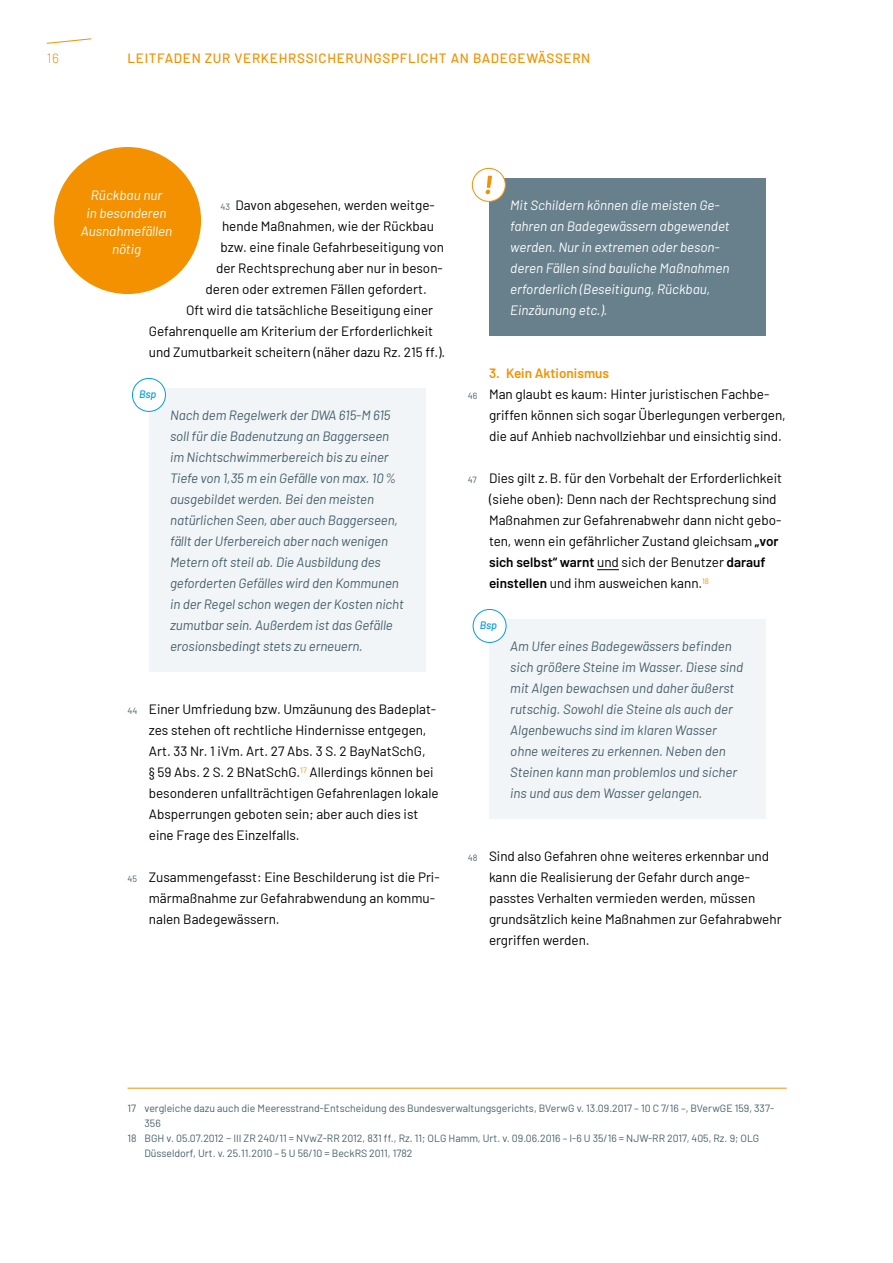
<style>
.page{position:relative;width:893px;height:1263px;background:#fff}
.page>*{position:absolute;margin:0;border:0;box-sizing:border-box;transform-origin:0 0}
.Innenseiten_P_STMJ_Copy_mit_Nummern{font:13.5px/21px "Barlow";color:#000}
.Innenseiten_P_STMJ_Bspbox_Copy_Stg{font:italic 13.5px/21px "Barlow";letter-spacing:-.005em;color:#445f6b}
.Innenseiten_P_STMJ_Hinweisbox_Copy_Stg{font:italic 13.5px/21px "Barlow";color:#fff}
.t1{font:500 13.5px "Barlow";letter-spacing:.05em;color:#f39100}
.Innenseiten_H3_STMJ_Subsubline{font:600 13.5px "Barlow";color:#f39100}
.t2{font:300 13.5px "Barlow";color:#f39100}
.t3{font:italic 500 10.8px "Barlow";letter-spacing:-.01em;color:#009ee3}
.t4{font:10.5px/15px "Barlow";color:#445f6b}
.s1{font-size:9px;color:#445f6b}
.s2{font-weight:600}
</style>
<div class="page">
<svg style="left:46px;top:38px;width:46px;height:6px"></svg>
<div style="left:149px;top:388px;width:276px;height:284px;background:#f2f5f7"></div>
<hr style="left:128px;top:1088px;width:659px;height:1px;background:#f39100">
<div style="left:489px;top:178px;width:276px;height:158px;background:#67808c"></div>
<svg style="left:597px;top:569px;width:22px;height:1px"></svg>
<div style="left:489px;top:620px;width:276px;height:199px;background:#f2f5f7"></div>
<div style="left:132px;top:378px;width:33px;height:33px;background:#fff;border-radius:50%"></div>
<div style="left:132px;top:378px;width:34px;height:34px;border:1px solid #009ee3;border-radius:50%"></div>
<div style="left:472px;top:168px;width:33px;height:33px;background:#fff;border-radius:50%"></div>
<div style="left:472px;top:168px;width:34px;height:34px;border:1px solid #f39100;border-radius:50%"></div>
<svg style="left:486px;top:176px;width:6px;height:18px"></svg>
<div style="left:473px;top:609px;width:33px;height:33px;background:#fff;border-radius:50%"></div>
<div style="left:473px;top:609px;width:33px;height:34px;border:1px solid #009ee3;border-radius:50%"></div>
<div style="left:54px;top:147px;width:147px;height:147px;background:#f39100;border-radius:50%"></div>
<p class="t2" style="left:47px;top:48px;width:14px">16</p>
<p class="t1" style="left:128px;top:48px;width:464px">LEITFADEN ZUR VERKEHRSSICHERUNGSPFLICHT AN BADEGEWÄSSERN</p>
<p class="Innenseiten_P_STMJ_Hinweisbox_Copy_Stg" style="left:81px;top:185px;width:93px;line-height:18px;text-align:center">Rückbau nur<br>in besonderen<br>Ausnahmefällen nötig</p>
<p class="Innenseiten_P_STMJ_Copy_mit_Nummern" style="left:221px;top:194px;width:216px"><span class="s1">43</span> Davon abgesehen, werden weitge-</p>
<p class="Innenseiten_P_STMJ_Copy_mit_Nummern" style="left:222px;top:215px;width:213px">hende Maßnahmen, wie der Rückbau</p>
<p class="Innenseiten_P_STMJ_Copy_mit_Nummern" style="left:221px;top:236px;width:225px">bzw. eine finale Gefahrbeseitigung von</p>
<p class="Innenseiten_P_STMJ_Copy_mit_Nummern" style="left:216px;top:257px;width:228px">der Rechtsprechung aber nur in beson-</p>
<p class="Innenseiten_P_STMJ_Copy_mit_Nummern" style="left:206px;top:278px;width:223px">deren oder extremen Fällen gefordert.</p>
<p class="Innenseiten_P_STMJ_Copy_mit_Nummern" style="left:186px;top:299px;width:249px">Oft wird die tatsächliche Beseitigung einer</p>
<p class="Innenseiten_P_STMJ_Copy_mit_Nummern" style="left:149px;top:320px;width:286px">Gefahrenquelle am Kriterium der Erforderlichkeit</p>
<p class="Innenseiten_P_STMJ_Copy_mit_Nummern" style="left:149px;top:341px;width:298px">und Zumutbarkeit scheitern (näher dazu Rz. 215 ff.).</p>
<p class="t3" style="left:139px;top:386px;width:19px">Bsp</p>
<p class="Innenseiten_P_STMJ_Bspbox_Copy_Stg" style="left:170px;top:404px;width:235px">Nach dem Regelwerk der DWA 615-M 615 soll für die Badenutzung an Baggerseen im Nichtschwimmerbereich bis zu einer Tiefe von 1,35 m ein Gefälle von max. 10% ausgebildet werden. Bei den meisten natürlichen Seen, aber auch Baggerseen, fällt der Uferbereich aber nach wenigen Metern oft steil ab. Die Ausbildung des geforderten Gefälles wird den Kommunen in der Regel schon wegen der Kosten nicht zumutbar sein. Außerdem ist das Gefälle erosionsbedingt stets zu erneuern.</p>
<p class="Innenseiten_P_STMJ_Copy_mit_Nummern" style="left:149px;top:698px;width:291px;text-indent:-21px"><span class="s1">44</span> Einer Umfriedung bzw. Umzäunung des Badeplat&shy;zes stehen oft rechtliche Hindernisse entgegen, Art. 33 Nr. 1 iVm. Art. 27 Abs. 3 S. 2 BayNatSchG,<br>§ 59 Abs. 2 S. 2 BNatSchG.<sup>17</sup> Allerdings können bei besonderen unfallträchtigen Gefahrenlagen lokale Absperrungen geboten sein; aber auch dies ist eine Frage des Einzelfalls.</p>
<p class="Innenseiten_P_STMJ_Copy_mit_Nummern" style="left:149px;top:866px;width:292px;text-indent:-21px"><span class="s1">45</span> Zusammengefasst: Eine Beschilderung ist die Pri&shy;märmaßnahme zur Gefahrabwendung an kommu&shy;nalen Badegewässern.</p>
<p class="Innenseiten_P_STMJ_Hinweisbox_Copy_Stg" style="left:510px;top:194px;width:221px">Mit Schildern können die meisten Ge&shy;fahren an Badegewässern abgewendet werden. Nur in extremen oder beson&shy;deren Fällen sind bauliche Maßnahmen erforderlich (Beseitigung, Rückbau, Einzäunung etc.).</p>
<h3 class="Innenseiten_H3_STMJ_Subsubline" style="left:489px;top:363px;width:122px">3. Kein Aktionismus</h3>
<p class="Innenseiten_P_STMJ_Copy_mit_Nummern" style="left:489px;top:383px;width:298px;text-indent:-21px"><span class="s1">46</span> Man glaubt es kaum: Hinter juristischen Fachbe&shy;griffen können sich sogar Überlegungen verbergen, die auf Anhieb nachvollziehbar und einsichtig sind.</p>
<p class="Innenseiten_P_STMJ_Copy_mit_Nummern" style="left:489px;top:467px;width:294px;text-indent:-21px"><span class="s1">47</span> Dies gilt z.B. für den Vorbehalt der Erforderlichkeit (siehe oben): Denn nach der Rechtsprechung sind Maßnahmen zur Gefahrenabwehr dann nicht gebo&shy;ten, wenn ein gefährlicher Zustand gleichsam <span class="s2">„vor sich selbst“ warnt</span> und sich der Benutzer <span class="s2">darauf einstellen</span> und ihm ausweichen kann.<sup>18</sup></p>
<p class="t3" style="left:480px;top:617px;width:19px">Bsp</p>
<p class="Innenseiten_P_STMJ_Bspbox_Copy_Stg" style="left:510px;top:635px;width:234px">Am Ufer eines Badegewässers befinden sich größere Steine im Wasser. Diese sind mit Algen bewachsen und daher äußerst rutschig. Sowohl die Steine als auch der Algenbewuchs sind im klaren Wasser ohne weiteres zu erkennen. Neben den Steinen kann man problemlos und sicher ins und aus dem Wasser gelangen.</p>
<p class="Innenseiten_P_STMJ_Copy_mit_Nummern" style="left:489px;top:845px;width:294px;text-indent:-21px"><span class="s1">48</span> Sind also Gefahren ohne weiteres erkennbar und kann die Realisierung der Gefahr durch ange&shy;passtes Verhalten vermieden werden, müssen grundsätzlich keine Maßnahmen zur Gefahrabwehr ergriffen werden.</p>
<p class="t4" style="left:145px;top:1099px;width:631px;text-indent:-17px">17 vergleiche dazu auch die Meeresstrand-Entscheidung des Bundesverwaltungsgerichts, BVerwG v. 13.09.2017 – 10 C 7/16 –, BVerwGE 159, 337-<br>356</p>
<p class="t4" style="left:145px;top:1129px;width:616px;text-indent:-17px">18 BGH v. 05.07.2012 − III ZR 240/11 = NVwZ-RR 2012, 831 ff., Rz. 11; OLG Hamm, Urt. v. 09.06.2016 – I-6 U 35/16 = NJW-RR 2017, 405, Rz. 9; OLG<br>Düsseldorf, Urt. v. 25.11.2010 – 5 U 56/10 = BeckRS 2011, 1782</p>
</div>
